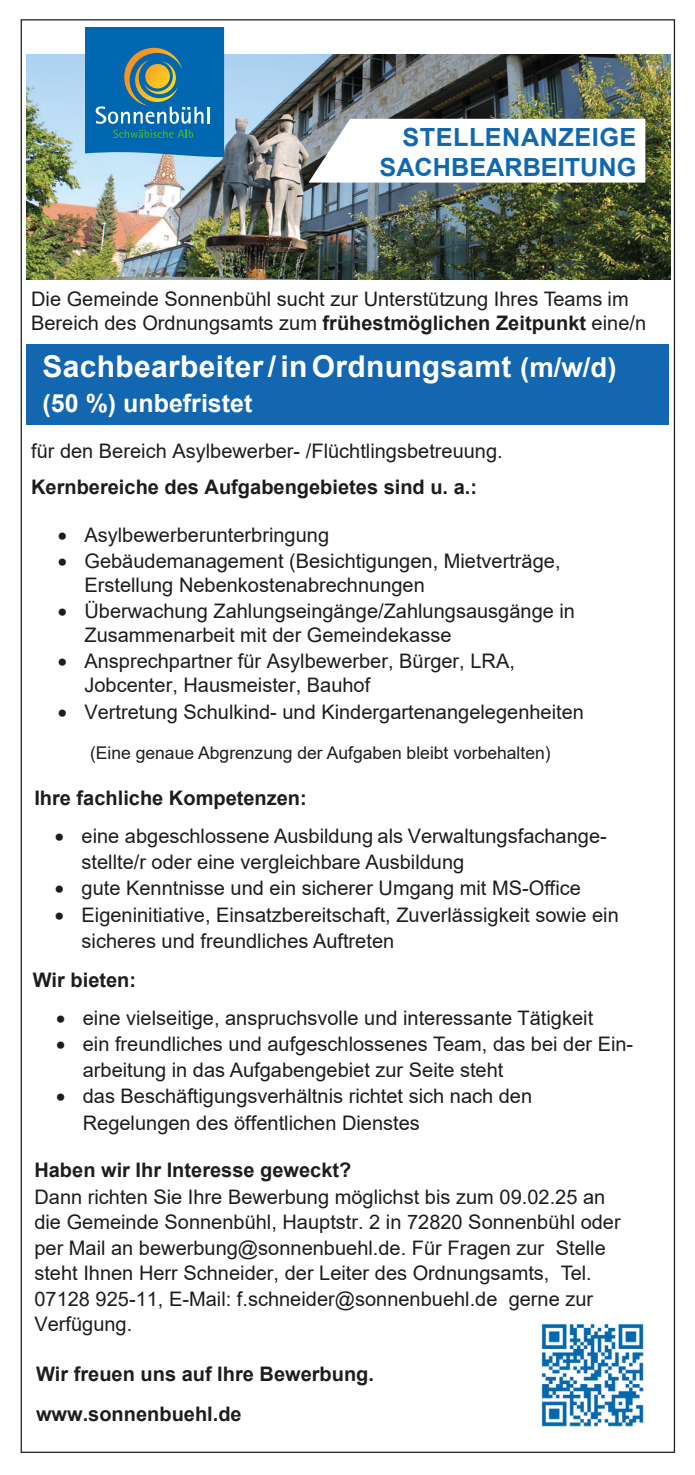
<style>
.page{position:relative;width:695px;height:1475px;background:#fff}
.page>*{position:absolute;margin:0;border:0;box-sizing:border-box;transform-origin:0 0}
.t1{font:700 30px "Arial";letter-spacing:.01em;color:#fff}
.t2{font:700 25px "Arial";color:#fff}
.t3{font:700 25px "Arial";color:#1168b1}
.t4{font:700 25px "Arial";letter-spacing:.02em;color:#1168b1}
.t5{font:20px/25.5px "Arial";color:#1d1d1b}
.t6{font:700 20px/40px "Arial";color:#1d1d1b}
.t7{font:17.5px "Arial";color:#1d1d1b}
.s1{font-weight:700}
.s2{font-size:27.5px}
</style>
<div class="page">
<img style="left:26px;top:55px;width:644px;height:224px">
<svg style="left:308px;top:119px;width:337px;height:63px"></svg>
<div style="left:27px;top:344px;width:642px;height:80px;background:#1367b1"></div>
<img style="left:541px;top:1324px;width:103px;height:103px">
<svg style="left:85px;top:28px;width:139px;height:129px;background:#2175a9"></svg>
<p class="t4" style="left:402px;top:119px;width:235px">STELLENANZEIGE</p>
<p class="t3" style="left:379px;top:149px;width:258px">SACHBEARBEITUNG</p>
<p class="t5" style="left:31px;top:286px;width:616px;line-height:24px">Die Gemeinde Sonnenbühl sucht zur Unterstützung Ihres Teams im<br>Bereich des Ordnungsamts zum <span class="s1">frühestmöglichen Zeitpunkt</span> eine/n</p>
<p class="t1" style="left:43px;top:345px;width:575px">Sachbearbeiter / in Ordnungsamt <span class="s2">(m/w/d)</span></p>
<p class="t2" style="left:43px;top:386px;width:211px">(50 %) unbefristet</p>
<p class="t5" style="left:31px;top:433px;width:473px;line-height:35.8px">für den Bereich Asylbewerber- /Flüchtlingsbetreuung.<br><span class="s1">Kernbereiche des Aufgabengebietes sind u. a.:</span></p>
<p class="t5" style="left:58px;top:521px;width:273px">• Asylbewerberunterbringung</p>
<p class="t5" style="left:84px;top:548px;width:477px;line-height:24px;text-indent:-27px">• Gebäudemanagement (Besichtigungen, Mietverträge,<br>Erstellung Nebenkostenabrechnungen</p>
<p class="t5" style="left:84px;top:599px;width:492px;line-height:24px;text-indent:-27px">• Überwachung Zahlungseingänge/Zahlungsausgänge in<br>Zusammenarbeit mit der Gemeindekasse</p>
<p class="t5" style="left:84px;top:649px;width:432px;line-height:24px;text-indent:-27px">• Ansprechpartner für Asylbewerber, Bürger, LRA,<br>Jobcenter, Hausmeister, Bauhof</p>
<p class="t5" style="left:58px;top:698px;width:527px">• Vertretung Schulkind- und Kindergartenangelegenheiten</p>
<p class="t7" style="left:90px;top:740px;width:462px">(Eine genaue Abgrenzung der Aufgaben bleibt vorbehalten)</p>
<p class="t6" style="left:34px;top:778px;width:274px">Ihre fachliche Kompetenzen:</p>
<p class="t5" style="left:81px;top:822px;width:526px;line-height:26.2px;text-indent:-27px">• eine abgeschlossene Ausbildung als Verwaltungsfachange&shy;stellte/r oder eine vergleichbare Ausbildung</p>
<p class="t5" style="left:55px;top:875px;width:527px">• gute Kenntnisse und ein sicherer Umgang mit MS-Office</p>
<p class="t5" style="left:81px;top:901px;width:538px;line-height:26.2px;text-indent:-27px">• Eigeninitiative, Einsatzbereitschaft, Zuverlässigkeit sowie ein sicheres und freundliches Auftreten</p>
<p class="t6" style="left:33px;top:960px;width:105px">Wir bieten:</p>
<p class="t5" style="left:56px;top:1004px;width:538px">• eine vielseitige, anspruchsvolle und interessante Tätigkeit</p>
<p class="t5" style="left:83px;top:1030px;width:552px;line-height:26.2px;text-indent:-27px">• ein freundliches und aufgeschlossenes Team, das bei der Ein&shy;arbeitung in das Aufgabengebiet zur Seite steht</p>
<p class="t5" style="left:83px;top:1082px;width:451px;line-height:26.2px;text-indent:-27px">• das Beschäftigungsverhältnis richtet sich nach den<br>Regelungen des öffentlichen Dienstes</p>
<p class="t5" style="left:34px;top:1157px;width:587px"><span class="s1">Haben wir Ihr Interesse geweckt?<br></span>Dann richten Sie Ihre Bewerbung möglichst bis zum 09.02.25 an die Gemeinde Sonnenbühl, Hauptstr. 2 in 72820 Sonnenbühl oder per Mail an bewerbung@sonnenbuehl.de. Für Fragen zur Stelle steht Ihnen Herr Schneider, der Leiter des Ordnungsamts, Tel.<br>07128 925-11, E-Mail: f.schneider@sonnenbuehl.de gerne zur Verfügung.</p>
<p class="t6" style="left:36px;top:1353px;width:339px">Wir freuen uns auf Ihre Bewerbung. www.sonnenbuehl.de</p>
</div>
